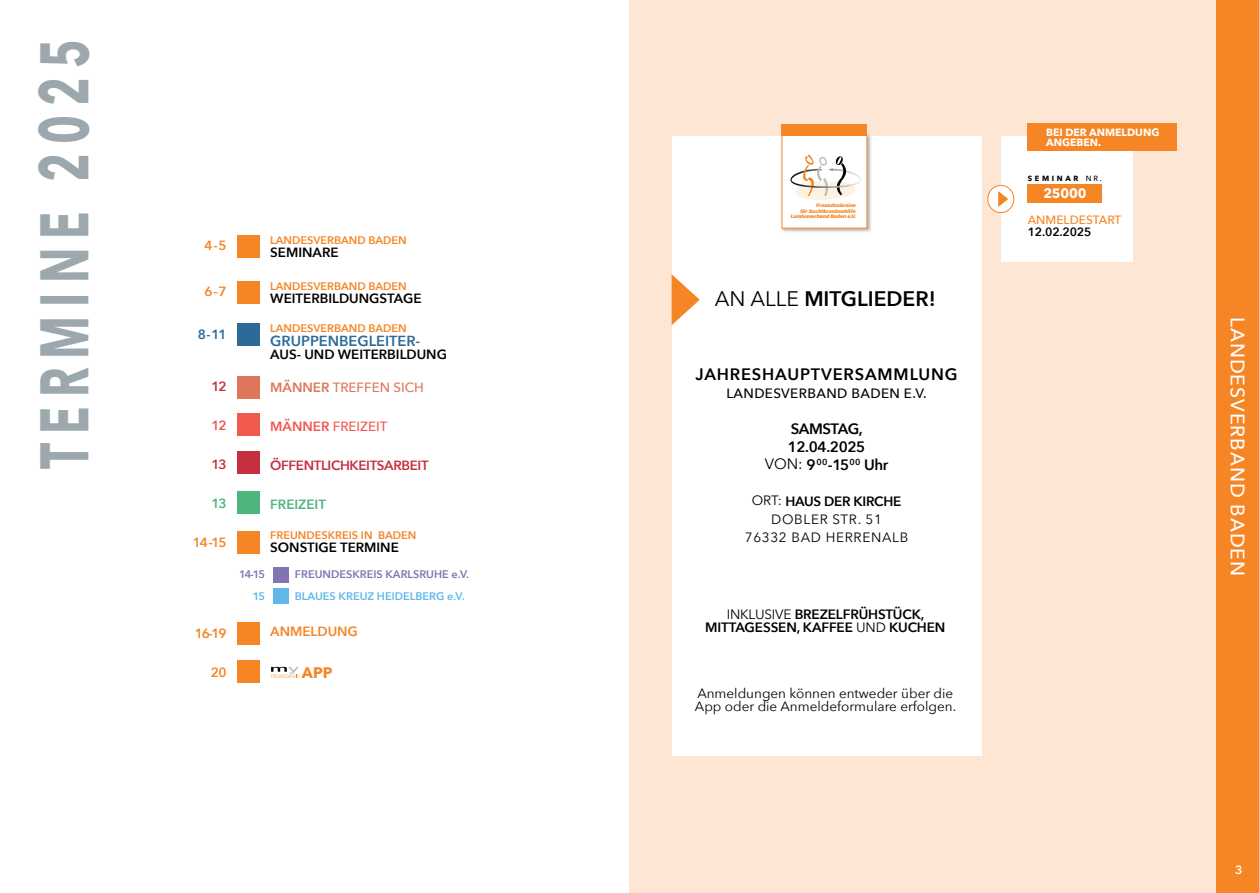
<style>
.page{position:relative;width:1259px;height:893px;background:#fff}
.page>*{position:absolute;margin:0;border:0;box-sizing:border-box;transform-origin:0 0}
.t1{font:700 68.4px "Avenir Next";letter-spacing:.2em;color:#9da8ae;scale:.66 1}
.t2{font:600 21px "Avenir Next";color:#000001}
.t3{font:500 19.5px "Avenir Next";letter-spacing:.05em;color:#fff}
.t4{font:600 16.5px "Avenir Next";letter-spacing:.05em;color:#000001}
.t5{font:700 15.3px "Avenir Next";color:#f58525}
.t6{font:600 15px "Avenir Next";letter-spacing:-.025em;color:#000001}
.t7{font:600 14.55px "Avenir Next";color:#2c6a98}
.t8{font:600 13.5px "Avenir Next";letter-spacing:-.01em;color:#000001}
.t9{font:13.5px/13.5px "Avenir Next";color:#000001}
.t10{font:13.5px "Avenir Next";letter-spacing:.05em;color:#000001}
.t11{font:500 13.5px "Avenir Next";letter-spacing:.025em;color:#000001}
.t12{font:700 13.5px "Avenir Next";letter-spacing:-.01em;color:#fff}
.t13{font:600 13.35px "Avenir Next";color:#000001}
.t14{font:600 13.35px "Avenir Next";color:#f58525}
.t15{font:600 13.35px "Avenir Next";letter-spacing:-.025em;color:#c52f40}
.t16{font:500 13.35px "Avenir Next";color:#de765c}
.t17{font:500 13.35px "Avenir Next";color:#f0594d}
.t18{font:600 13.35px "Avenir Next";color:#4eb57d}
.t19{font:600 13.35px "Avenir Next";color:#2d6a98}
.t20{font:600 13.35px "Avenir Next";color:#f0594d}
.t21{font:500 12px "Avenir Next";color:#f58525}
.t22{font:600 12px "Avenir Next";letter-spacing:-.01em;color:#000001}
.t23{font:600 12px "Avenir Next";color:#fff}
.t24{font:600 10.95px "Avenir Next";color:#f58525}
.t25{font:600 10.95px "Avenir Next";color:#8173b4}
.t26{font:600 10.95px "Avenir Next";color:#60b8e7}
.t27{font:700 10.5px/9.8px "Avenir Next";color:#fff}
.t28{font:700 7.5px "Avenir Next";letter-spacing:.35em;color:#000001}
.t29{font:italic 900 5.1px/5.6px "Acumin Pro";color:#f48625;text-align:right}
.s1{font-weight:600}
.s2{font-weight:400}
.s3{font-weight:500}
</style>
<div class="page">
<div style="left:629px;top:0;width:630px;height:893px;background:#fde7d4"></div>
<div style="left:237px;top:235px;width:23px;height:22px;background:#f58525"></div>
<div style="left:237px;top:323px;width:23px;height:23px;background:#2c6a98"></div>
<div style="left:237px;top:452px;width:23px;height:22px;background:#c52f40"></div>
<div style="left:237px;top:491px;width:23px;height:23px;background:#4eb57d"></div>
<div style="left:237px;top:531px;width:23px;height:22px;background:#f58525"></div>
<div style="left:237px;top:281px;width:23px;height:22px;background:#f58525"></div>
<div style="left:237px;top:376px;width:23px;height:22px;background:#de765c"></div>
<div style="left:237px;top:414px;width:23px;height:22px;background:#f0594d"></div>
<div style="left:237px;top:622px;width:23px;height:22px;background:#f58525"></div>
<div style="left:237px;top:660px;width:23px;height:23px;background:#f58525"></div>
<div style="left:273px;top:567px;width:15px;height:16px;background:#8173b4"></div>
<div style="left:273px;top:588px;width:15px;height:16px;background:#60b8e7"></div>
<svg style="left:271px;top:667px;width:28px;height:11px"></svg>
<div style="left:1216px;top:0;width:43px;height:893px;background:#f58525"></div>
<div style="left:1000px;top:136px;width:132px;height:125px;background:#fff"></div>
<div style="left:1027px;top:123px;width:149px;height:28px;background:#f58525"></div>
<div style="left:1028px;top:184px;width:74px;height:18px;background:#f58525"></div>
<div style="left:987px;top:185px;width:26px;height:28px;background:#fff;border-radius:50%"></div>
<div style="left:987px;top:185px;width:27px;height:28px;border:1px solid #f58525;border-radius:50%"></div>
<svg style="left:998px;top:191px;width:10px;height:16px"></svg>
<div style="left:672px;top:136px;width:309px;height:620px;background:#fff"></div>
<svg style="left:671px;top:274px;width:28px;height:51px"></svg>
<div style="left:780px;top:134px;width:92px;height:99px;background:#231f20;opacity:.35"></div>
<div style="left:781px;top:135px;width:85px;height:93px;background:#fff"></div>
<svg style="left:790px;top:155px;width:71px;height:45px"></svg>
<div style="left:781px;top:124px;width:86px;height:12px;background:#f58525"></div>
<p class="t1" style="left:5px;top:469px;width:653px;rotate:-90deg">TERMINE 2025</p>
<p class="t14" style="left:205px;top:234px;width:23px">4 - 5</p>
<p class="t14" style="left:205px;top:280px;width:23px">6 - 7</p>
<p class="t19" style="left:198px;top:323px;width:30px">8 - 11</p>
<p class="t15" style="left:212px;top:375px;width:16px">12</p>
<p class="t20" style="left:212px;top:414px;width:16px">12</p>
<p class="t15" style="left:212px;top:453px;width:16px">13</p>
<p class="t18" style="left:212px;top:492px;width:16px">13</p>
<p class="t14" style="left:193px;top:530px;width:35px">14 -15</p>
<p class="t14" style="left:195px;top:622px;width:33px">16-19</p>
<p class="t14" style="left:211px;top:661px;width:17px">20</p>
<p class="t24" style="left:270px;top:231px;width:138px">LANDESVERBAND BADEN</p>
<p class="t13" style="left:270px;top:241px;width:70px">SEMINARE</p>
<p class="t24" style="left:270px;top:277px;width:138px">LANDESVERBAND BADEN</p>
<p class="t13" style="left:270px;top:287px;width:153px">WEITERBILDUNGSTAGE</p>
<p class="t24" style="left:270px;top:319px;width:138px">LANDESVERBAND BADEN</p>
<p class="t7" style="left:270px;top:328px;width:151px">GRUPPENBEGLEITER-</p>
<p class="t13" style="left:270px;top:343px;width:178px">AUS- UND WEITERBILDUNG</p>
<p class="t16" style="left:270px;top:376px;width:155px"><span class="s1">MÄNNER</span> TREFFEN SICH</p>
<p class="t17" style="left:270px;top:415px;width:119px"><span class="s1">MÄNNER</span> FREIZEIT</p>
<p class="t15" style="left:270px;top:454px;width:160px">ÖFFENTLICHKEITSARBEIT</p>
<p class="t18" style="left:270px;top:493px;width:57px">FREIZEIT</p>
<p class="t24" style="left:270px;top:526px;width:148px">FREUNDESKREIS IN BADEN</p>
<p class="t13" style="left:270px;top:536px;width:130px">SONSTIGE TERMINE</p>
<p class="t25" style="left:295px;top:565px;width:176px">FREUNDESKREIS KARLSRUHE e.V.</p>
<p class="t26" style="left:295px;top:587px;width:171px">BLAUES KREUZ HEIDELBERG e.V.</p>
<p class="t14" style="left:270px;top:620px;width:89px">ANMELDUNG</p>
<p class="t25" style="left:239px;top:565px;width:27px">14-15</p>
<p class="t26" style="left:253px;top:587px;width:14px">15</p>
<p class="t5" style="left:302px;top:659px;width:32px">APP</p>
<p class="t29" style="left:790px;top:202px;width:68px">Freundeskreise fürSuchtkrankenhilfe<br>Landesverband Baden e.V.</p>
<p class="t2" style="left:715px;top:281px;width:222px"><span class="s2">AN ALLE</span> MITGLIEDER!</p>
<p class="t4" style="left:695px;top:360px;width:263px">JAHRESHAUPTVERSAMMLUNG</p>
<p class="t11" style="left:726px;top:381px;width:202px">LANDESVERBAND BADEN E.V.</p>
<p class="t6" style="left:790px;top:415px;width:74px">SAMSTAG,</p>
<p class="t6" style="left:787px;top:433px;width:79px">12.04.2025</p>
<p class="t6" style="left:765px;top:451px;width:125px"><span class="s2">VON:</span> 9 <sup>00</sup>-15<sup>00</sup> Uhr</p>
<p class="t8" style="left:752px;top:489px;width:151px"><span class="s2">ORT:</span> HAUS DER KIRCHE</p>
<p class="t10" style="left:771px;top:507px;width:112px">DOBLER STR. 51</p>
<p class="t10" style="left:745px;top:525px;width:165px">76332 BAD HERRENALB</p>
<p class="t8" style="left:726px;top:602px;width:199px"><span class="s2">INKLUSIVE</span> BREZELFRÜHSTÜCK,</p>
<p class="t8" style="left:705px;top:616px;width:242px">MITTAGESSEN, KAFFEE <span class="s2">UND</span> KUCHEN</p>
<p class="t9" style="left:695px;top:686px;width:263px">Anmeldungen können entweder über die<br>App oder die Anmeldeformulare erfolgen.</p>
<p class="t27" style="left:1046px;top:127px;width:115px">BEI DER ANMELDUNG<br>ANGEBEN.</p>
<p class="t28" style="left:1028px;top:172px;width:75px">SEMINAR <span class="s3">NR.</span></p>
<p class="t12" style="left:1043px;top:182px;width:45px">25000</p>
<p class="t21" style="left:1027px;top:210px;width:95px">ANMELDESTART</p>
<p class="t22" style="left:1027px;top:221px;width:65px">12.02.2025</p>
<p class="t3" style="left:1254px;top:317px;width:261px;rotate:90deg">LANDESVERBAND BADEN</p>
<p class="t23" style="left:1235px;top:860px;width:9px">3</p>
</div>
